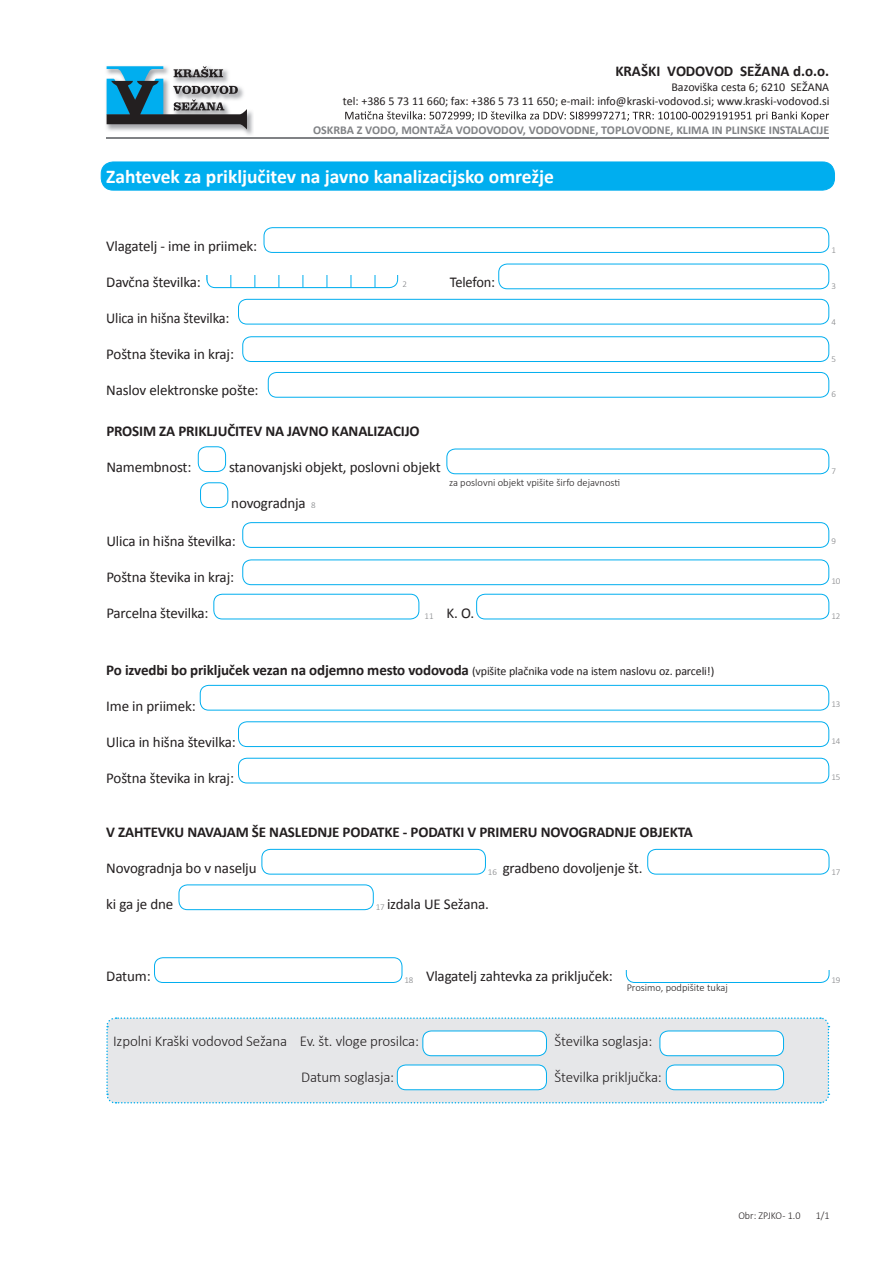
<style>
.page{position:relative;width:893px;height:1263px;background:#fff}
.page>*{position:absolute;margin:0;border:0;box-sizing:border-box;transform-origin:0 0}
.t1{font:700 19.5px "Calibri";color:#fff}
.besedilo{font:15px "Calibri";letter-spacing:-.01em;color:#231f20}
.besedilo-2{font:700 15px "Calibri";letter-spacing:-.01em;color:#231f20}
.t2{font:300 15px "Calibri";letter-spacing:-.01em;color:#231f20}
.besedilo-3{font:15px "Calibri";letter-spacing:-.01em;color:#231f20;scale:.95 1}
.besedilo-4{font:15px "Calibri";letter-spacing:-.01em;color:#231f20;scale:.96 1}
.t3{font:12px/14.4px "Calibri";color:#231f20;text-align:right}
.t4{font:700 12px "Calibri";color:#808285}
.t5{font:300 10.5px "Calibri";color:#231f20}
.t6{font:300 10.5px "Calibri";color:#231f20;scale:.96 1}
.stevilka{font:300 9px "Calibri";letter-spacing:-.01em;color:#808285}
.s1{font-weight:400;font-size:12px}
</style>
<div class="page">
<img style="left:106px;top:66px;width:147px;height:69px">
<svg style="left:107px;top:66px;width:140px;height:63px"></svg>
<hr style="left:106px;top:137px;width:723px;height:2px;background:#808285">
<svg style="left:345px;top:111px;width:484px;height:10px"></svg>
<div style="left:106px;top:1017px;width:724px;height:87px;background:#e6e7e9"></div>
<div style="left:198px;top:446px;width:28px;height:26px;border:1px solid #00aeef;border-radius:9px"></div>
<div style="left:200px;top:482px;width:28px;height:26px;border:1px solid #00aeef;border-radius:9px"></div>
<div style="left:446px;top:449px;width:383px;height:25px;border:1px solid #00aeef;border-radius:9px"></div>
<div style="left:101px;top:162px;width:733px;height:28px;background:#00aeef;border-radius:12px"></div>
<div style="left:101px;top:162px;width:734px;height:28px;border:1px solid #00aeef;border-radius:12px"></div>
<div style="left:268px;top:372px;width:561px;height:26px;border:1px solid #00aeef;border-radius:9px"></div>
<svg style="left:207px;top:275px;width:191px;height:14px"></svg>
<div style="left:206px;top:262px;width:192px;height:26px;border:1px solid #00aeef;border-radius:9px"></div>
<div style="left:264px;top:227px;width:565px;height:26px;border:1px solid #00aeef;border-radius:9px"></div>
<div style="left:238px;top:299px;width:591px;height:25px;border:1px solid #00aeef;border-radius:9px"></div>
<div style="left:242px;top:336px;width:587px;height:26px;border:1px solid #00aeef;border-radius:9px"></div>
<div style="left:498px;top:264px;width:331px;height:25px;border:1px solid #00aeef;border-radius:9px"></div>
<div style="left:199px;top:260px;width:205px;height:14px;background:#fff"></div>
<div style="left:242px;top:522px;width:587px;height:26px;border:1px solid #00aeef;border-radius:9px"></div>
<div style="left:242px;top:559px;width:587px;height:26px;border:1px solid #00aeef;border-radius:9px"></div>
<div style="left:213px;top:594px;width:206px;height:25px;border:1px solid #00aeef;border-radius:9px"></div>
<div style="left:476px;top:594px;width:353px;height:25px;border:1px solid #00aeef;border-radius:9px"></div>
<div style="left:200px;top:685px;width:629px;height:25px;border:1px solid #00aeef;border-radius:9px"></div>
<div style="left:238px;top:721px;width:591px;height:26px;border:1px solid #00aeef;border-radius:9px"></div>
<div style="left:238px;top:758px;width:591px;height:25px;border:1px solid #00aeef;border-radius:9px"></div>
<div style="left:261px;top:849px;width:225px;height:25px;border:1px solid #00aeef;border-radius:9px"></div>
<div style="left:647px;top:849px;width:182px;height:25px;border:1px solid #00aeef;border-radius:9px"></div>
<div style="left:179px;top:884px;width:195px;height:26px;border:1px solid #00aeef;border-radius:9px"></div>
<div style="left:154px;top:957px;width:248px;height:26px;border:1px solid #00aeef;border-radius:9px"></div>
<div style="left:626px;top:957px;width:203px;height:26px;border:1px solid #00aeef;border-radius:9px"></div>
<div style="left:623px;top:952px;width:208px;height:17px;background:#fff"></div>
<div style="left:423px;top:1031px;width:123px;height:25px;background:#fff;border-radius:9px"></div>
<div style="left:422px;top:1030px;width:125px;height:26px;border:1px solid #00aeef;border-radius:9px"></div>
<div style="left:660px;top:1031px;width:123px;height:25px;background:#fff;border-radius:9px"></div>
<div style="left:659px;top:1030px;width:125px;height:26px;border:1px solid #00aeef;border-radius:9px"></div>
<div style="left:397px;top:1065px;width:149px;height:25px;background:#fff;border-radius:9px"></div>
<div style="left:397px;top:1064px;width:150px;height:26px;border:1px solid #00aeef;border-radius:9px"></div>
<div style="left:666px;top:1065px;width:117px;height:25px;background:#fff;border-radius:9px"></div>
<div style="left:666px;top:1064px;width:118px;height:26px;border:1px solid #00aeef;border-radius:9px"></div>
<p class="besedilo-2" style="left:615px;top:62px;width:215px">KRAŠKI VODOVOD SEŽANA d.o.o.</p>
<p class="t3" style="left:343px;top:79px;width:488px">Bazoviška cesta 6; 6210 SEŽANA<br>tel: +386 5 73 11 660; fax: +386 5 73 11 650; e-mail: info@kraski-vodovod.si; www.kraski-vodovod.si</p>
<p class="t4" style="left:313px;top:122px;width:518px">OSKRBA Z VODO, MONTAŽA VODOVODOV, VODOVODNE, TOPLOVODNE, KLIMA IN PLINSKE INSTALACIJE</p>
<p class="t1" style="left:106px;top:164px;width:449px">Zahtevek za priključitev na javno kanalizacijsko omrežje</p>
<p class="besedilo" style="left:106px;top:237px;width:153px">Vlagatelj - ime in priimek:</p>
<p class="besedilo" style="left:106px;top:273px;width:96px">Davčna številka:</p>
<p class="besedilo-4" style="left:450px;top:273px;width:49px">Telefon:</p>
<p class="besedilo-3" style="left:106px;top:309px;width:131px">Ulica in hišna številka:</p>
<p class="besedilo" style="left:106px;top:345px;width:129px">Poštna števika in kraj:</p>
<p class="besedilo" style="left:106px;top:381px;width:154px">Naslov elektronske pošte:</p>
<p class="stevilka" style="left:831px;top:244px;width:6px">1</p>
<p class="stevilka" style="left:403px;top:279px;width:6px">2</p>
<p class="stevilka" style="left:831px;top:280px;width:6px">3</p>
<p class="stevilka" style="left:831px;top:316px;width:6px">4</p>
<p class="stevilka" style="left:831px;top:353px;width:6px">5</p>
<p class="stevilka" style="left:831px;top:388px;width:6px">6</p>
<p class="besedilo-2" style="left:106px;top:421px;width:315px">PROSIM ZA PRIKLJUČITEV NA JAVNO KANALIZACIJO</p>
<p class="besedilo" style="left:106px;top:457px;width:87px">Namembnost:</p>
<p class="besedilo" style="left:229px;top:457px;width:213px">stanovanjski objekt, poslovni objekt</p>
<p class="besedilo" style="left:231px;top:493px;width:76px">novogradnja</p>
<p class="stevilka" style="left:311px;top:499px;width:6px">8</p>
<p class="t5" style="left:449px;top:476px;width:173px">za poslovni objekt vpišite širfo dejavnosti</p>
<p class="stevilka" style="left:831px;top:466px;width:6px">7</p>
<p class="besedilo" style="left:106px;top:532px;width:131px">Ulica in hišna številka:</p>
<p class="besedilo" style="left:106px;top:568px;width:129px">Poštna števika in kraj:</p>
<p class="besedilo" style="left:106px;top:604px;width:104px">Parcelna številka:</p>
<p class="besedilo" style="left:447px;top:604px;width:29px">K. O.</p>
<p class="stevilka" style="left:831px;top:536px;width:6px">9</p>
<p class="stevilka" style="left:831px;top:575px;width:11px">10</p>
<p class="stevilka" style="left:425px;top:611px;width:11px">11</p>
<p class="stevilka" style="left:831px;top:611px;width:11px">12</p>
<p class="besedilo-2" style="left:106px;top:660px;width:610px">Po izvedbi bo priključek vezan na odjemno mesto vodovoda <span class="s1">(vpišite plačnika vode na istem naslovu oz. parceli!)</span></p>
<p class="besedilo" style="left:106px;top:696px;width:91px">Ime in priimek:</p>
<p class="besedilo" style="left:106px;top:732px;width:131px">Ulica in hišna številka:</p>
<p class="besedilo" style="left:106px;top:768px;width:129px">Poštna števika in kraj:</p>
<p class="besedilo-2" style="left:106px;top:822px;width:588px">V ZAHTEVKU NAVAJAM ŠE NASLEDNJE PODATKE - PODATKI V PRIMERU NOVOGRADNJE OBJEKTA</p>
<p class="besedilo" style="left:106px;top:858px;width:152px">Novogradnja bo v naselju</p>
<p class="besedilo" style="left:503px;top:858px;width:141px">gradbeno dovoljenje št.</p>
<p class="besedilo" style="left:106px;top:894px;width:69px">ki ga je dne</p>
<p class="besedilo" style="left:387px;top:894px;width:103px">izdala UE Sežana.</p>
<p class="stevilka" style="left:831px;top:698px;width:11px">13</p>
<p class="stevilka" style="left:831px;top:735px;width:11px">14</p>
<p class="stevilka" style="left:831px;top:771px;width:11px">15</p>
<p class="stevilka" style="left:488px;top:866px;width:11px">16</p>
<p class="stevilka" style="left:831px;top:866px;width:11px">17</p>
<p class="stevilka" style="left:376px;top:901px;width:11px">17</p>
<p class="besedilo" style="left:106px;top:966px;width:46px">Datum:</p>
<p class="besedilo" style="left:426px;top:966px;width:188px">Vlagatelj zahtevka za priključek:</p>
<p class="stevilka" style="left:404px;top:974px;width:11px">18</p>
<p class="stevilka" style="left:831px;top:974px;width:11px">19</p>
<p class="t5" style="left:627px;top:981px;width:103px">Prosimo, podpišite tukaj</p>
<p class="t2" style="left:113px;top:1031px;width:308px">Izpolni Kraški vodovod Sežana Ev. št. vloge prosilca:</p>
<p class="t2" style="left:555px;top:1031px;width:99px">Številka soglasja:</p>
<p class="t2" style="left:301px;top:1067px;width:95px">Datum soglasja:</p>
<p class="t2" style="left:555px;top:1067px;width:109px">Številka priključka:</p>
<p class="t6" style="left:738px;top:1209px;width:66px">Obr: ZPJKO - 1.0</p>
<p class="t6" style="left:816px;top:1209px;width:16px">1/1</p>
</div>
